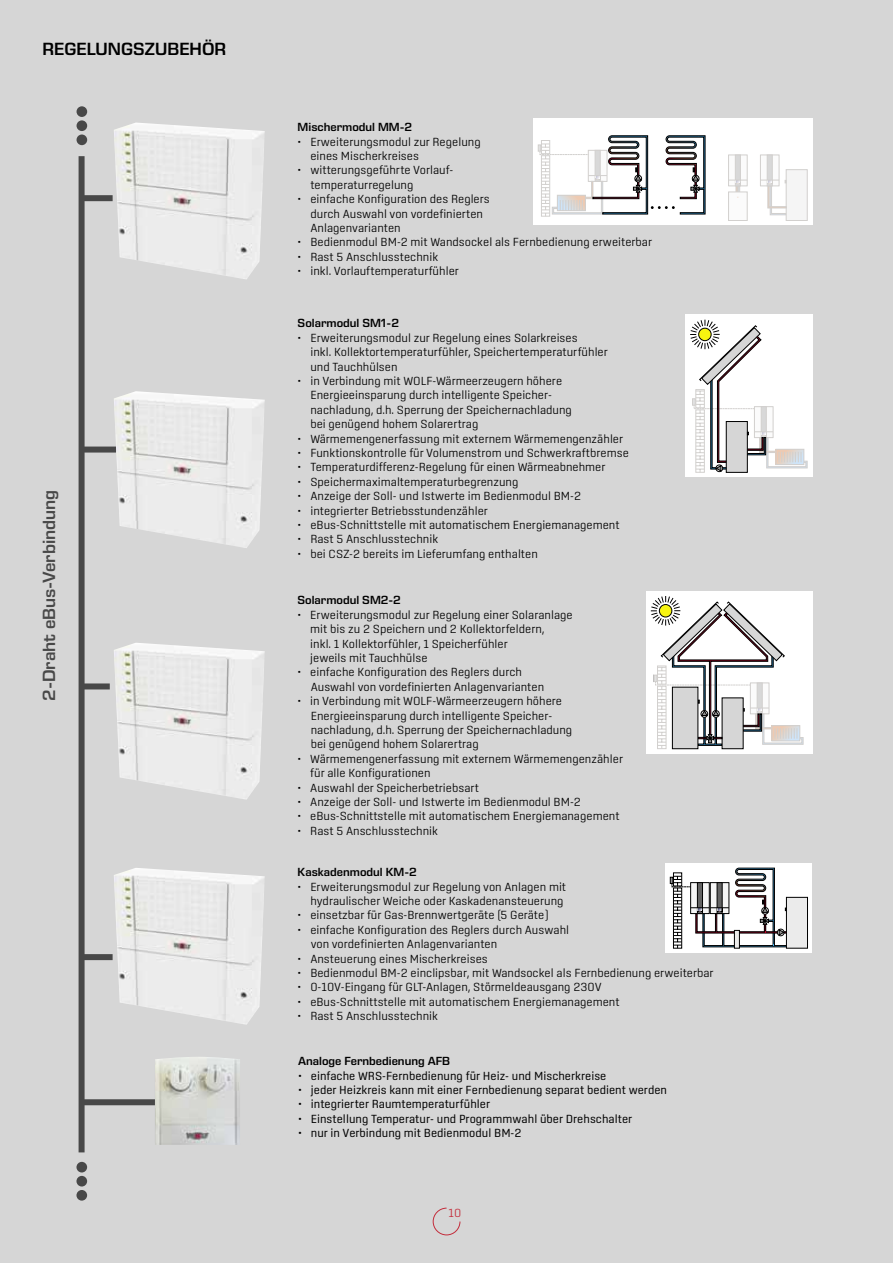
<style>
.page{position:relative;width:893px;height:1263px;background:#d6d6d6}
.page>*{position:absolute;margin:0;border:0;box-sizing:border-box;transform-origin:0 0}
.t1{font:600 18px "Eurostile Next LT Pro";color:#484848}
.t2{font:600 18px "Eurostile Next LT Pro";color:#000}
.t3{font:300 12px/14.4px "Center";color:#000}
.t4{font:12px "Center";color:#000}
.t5{font:600 12px "Eurostile Next LT Pro";color:#000}
.t6{font:300 12px "Center";color:#c32c3b}
</style>
<div class="page">
<svg style="left:432px;top:1207px;width:29px;height:29px"></svg>
<div style="left:79px;top:156px;width:6px;height:996px;background:#484848"></div>
<div style="left:76px;top:1162px;width:11px;height:10px;background:#484848;border-radius:50%"></div>
<div style="left:76px;top:1176px;width:11px;height:10px;background:#484848;border-radius:50%"></div>
<div style="left:76px;top:1190px;width:11px;height:10px;background:#484848;border-radius:50%"></div>
<div style="left:77px;top:106px;width:10px;height:11px;background:#484848;border-radius:50%"></div>
<div style="left:77px;top:120px;width:10px;height:11px;background:#484848;border-radius:50%"></div>
<div style="left:77px;top:134px;width:10px;height:11px;background:#484848;border-radius:50%"></div>
<div style="left:533px;top:118px;width:279px;height:107px;background:#fff"></div>
<div style="left:80px;top:195px;width:33px;height:6px;background:#484848"></div>
<svg style="left:538px;top:135px;width:167px;height:82px"></svg>
<div style="left:786px;top:169px;width:21px;height:52px;background:#f5f5f5;border:1px solid #d2d0ce"></div>
<div style="left:728px;top:192px;width:19px;height:29px;background:#fbfbfb;border:1px solid #d2d0ce"></div>
<div style="left:728px;top:155px;width:19px;height:31px;background:#fbfbfb"></div>
<div style="left:728px;top:155px;width:19px;height:31px;border:1px solid #d2d0ce"></div>
<div style="left:735px;top:155px;width:6px;height:31px;background:#d8d8d8"></div>
<svg style="left:729px;top:180px;width:18px;height:19px"></svg>
<svg style="left:760px;top:155px;width:19px;height:31px"></svg>
<div style="left:760px;top:155px;width:19px;height:31px;border:1px solid #d2d0ce"></div>
<div style="left:767px;top:155px;width:5px;height:31px;background:#d8d8d8"></div>
<svg style="left:760px;top:180px;width:27px;height:35px"></svg>
<img style="left:114px;top:123px;width:151px;height:156px">
<div style="left:80px;top:446px;width:36px;height:6px;background:#484848"></div>
<div style="left:685px;top:315px;width:127px;height:162px;background:#fff"></div>
<svg style="left:690px;top:319px;width:118px;height:154px"></svg>
<img style="left:114px;top:391px;width:151px;height:157px">
<div style="left:81px;top:683px;width:29px;height:6px;background:#484848"></div>
<div style="left:646px;top:592px;width:166px;height:162px;background:#fff"></div>
<svg style="left:650px;top:596px;width:153px;height:153px"></svg>
<img style="left:114px;top:643px;width:151px;height:157px">
<div style="left:80px;top:954px;width:33px;height:6px;background:#484848"></div>
<div style="left:666px;top:863px;width:146px;height:90px;background:#fff"></div>
<div style="left:786px;top:897px;width:22px;height:51px;background:#ebebeb;border:1px solid #000"></div>
<svg style="left:670px;top:868px;width:117px;height:80px"></svg>
<img style="left:114px;top:868px;width:151px;height:157px">
<img style="left:155px;top:1057px;width:85px;height:88px">
<div style="left:84px;top:1099px;width:71px;height:6px;background:#484848"></div>
<h1 class="t2" style="left:43px;top:39px;width:185px">REGELUNGSZUBEHÖR</h1>
<h1 class="t1" style="left:39px;top:701px;width:212px;rotate:-90deg">2-Draht eBus-Verbindung</h1>
<p class="t5" style="left:298px;top:120px;width:116px">Mischermodul MM-2</p>
<p class="t3" style="left:310px;top:134px;width:172px;text-indent:-13px">• Erweiterungsmodul zur Regelung eines Mischerkreises</p>
<p class="t3" style="left:310px;top:163px;width:145px;text-indent:-13px">• witterungsgeführte Vorlauf&shy;temperaturregelung</p>
<p class="t3" style="left:310px;top:192px;width:181px;text-indent:-13px">• einfache Konfiguration des Reglers durch Auswahl von vordefinierten<br>Anlagenvarianten</p>
<p class="t3" style="left:298px;top:235px;width:356px">• Bedienmodul BM-2 mit Wandsockel als Fernbedienung erweiterbar</p>
<p class="t3" style="left:298px;top:249px;width:142px">• Rast 5 Anschlusstechnik</p>
<p class="t3" style="left:298px;top:264px;width:163px">• inkl. Vorlauftemperaturfühler</p>
<p class="t5" style="left:298px;top:317px;width:103px">Solarmodul SM1-2</p>
<p class="t3" style="left:310px;top:330px;width:299px;text-indent:-13px">• Erweiterungsmodul zur Regelung eines Solarkreises<br>inkl. Kollektortemperaturfühler, Speichertemperaturfühler und Tauchhülsen</p>
<p class="t3" style="left:310px;top:373px;width:263px;text-indent:-13px">• in Verbindung mit WOLF-Wärmeerzeugern höhere Energieeinsparung durch intelligente Speicher&shy;nachladung, d.h. Sperrung der Speichernachladung bei genügend hohem Solarertrag</p>
<p class="t3" style="left:298px;top:431px;width:327px">• Wärmemengenerfassung mit externem Wärmemengenzähler</p>
<p class="t3" style="left:298px;top:445px;width:333px">• Funktionskontrolle für Volumenstrom und Schwerkraftbremse</p>
<p class="t3" style="left:298px;top:460px;width:309px">• Temperaturdifferenz-Regelung für einen Wärmeabnehmer</p>
<p class="t3" style="left:298px;top:474px;width:222px">• Speichermaximaltemperaturbegrenzung</p>
<p class="t3" style="left:298px;top:489px;width:285px">• Anzeige der Soll- und Istwerte im Bedienmodul BM-2</p>
<p class="t3" style="left:298px;top:503px;width:192px">• integrierter Betriebsstundenzähler</p>
<p class="t3" style="left:298px;top:517px;width:323px">• eBus-Schnittstelle mit automatischem Energiemanagement</p>
<p class="t3" style="left:298px;top:532px;width:142px">• Rast 5 Anschlusstechnik</p>
<p class="t3" style="left:298px;top:547px;width:242px">• bei CSZ-2 bereits im Lieferumfang enthalten</p>
<p class="t5" style="left:298px;top:594px;width:105px">Solarmodul SM2-2</p>
<p class="t3" style="left:310px;top:607px;width:264px;text-indent:-13px">• Erweiterungsmodul zur Regelung einer Solaranlage mit bis zu 2 Speichern und 2 Kollektorfeldern,<br>inkl. 1 Kollektorfühler, 1 Speicherfühler<br>jeweils mit Tauchhülse</p>
<p class="t3" style="left:311px;top:665px;width:235px;text-indent:-13px">• einfache Konfiguration des Reglers durch<br>Auswahl von vordefinierten Anlagenvarianten</p>
<p class="t3" style="left:311px;top:694px;width:263px;text-indent:-13px">• in Verbindung mit WOLF-Wärmeerzeugern höhere Energieeinsparung durch intelligente Speicher&shy;nachladung, d.h. Sperrung der Speichernachladung bei genügend hohem Solarertrag</p>
<p class="t3" style="left:310px;top:751px;width:314px;text-indent:-13px">• Wärmemengenerfassung mit externem Wärmemengenzähler für alle Konfigurationen</p>
<p class="t3" style="left:298px;top:780px;width:183px">• Auswahl der Speicherbetriebsart</p>
<p class="t3" style="left:298px;top:794px;width:285px">• Anzeige der Soll- und Istwerte im Bedienmodul BM-2</p>
<p class="t3" style="left:298px;top:809px;width:323px">• eBus-Schnittstelle mit automatischem Energiemanagement</p>
<p class="t3" style="left:298px;top:823px;width:142px">• Rast 5 Anschlusstechnik</p>
<p class="t5" style="left:298px;top:865px;width:121px">Kaskadenmodul KM-2</p>
<p class="t3" style="left:298px;top:879px;width:270px;text-align:right">• Erweiterungsmodul zur Regelung von Anlagen mit hydraulischer Weiche oder Kaskadenansteuerung</p>
<p class="t3" style="left:298px;top:908px;width:253px">• einsetzbar für Gas-Brennwertgeräte (5 Geräte)</p>
<p class="t3" style="left:311px;top:922px;width:260px;text-indent:-13px">• einfache Konfiguration des Reglers durch Auswahl von vordefinierten Anlagenvarianten</p>
<p class="t3" style="left:298px;top:951px;width:192px">• Ansteuerung eines Mischerkreises</p>
<p class="t3" style="left:298px;top:965px;width:418px">• Bedienmodul BM-2 einclipsbar, mit Wandsockel als Fernbedienung erweiterbar</p>
<p class="t3" style="left:298px;top:980px;width:306px">• 0-10V-Eingang für GLT-Anlagen, Störmeldeausgang 230V</p>
<p class="t3" style="left:298px;top:994px;width:323px">• eBus-Schnittstelle mit automatischem Energiemanagement</p>
<p class="t3" style="left:298px;top:1009px;width:142px">• Rast 5 Anschlusstechnik</p>
<p class="t5" style="left:298px;top:1054px;width:153px">Analoge Fernbedienung AFB</p>
<p class="t4" style="left:298px;top:1068px;width:310px">• einfache WRS-Fernbedienung für Heiz- und Mischerkreise</p>
<p class="t4" style="left:298px;top:1083px;width:370px">• jeder Heizkreis kann mit einer Fernbedienung separat bedient werden</p>
<p class="t4" style="left:298px;top:1097px;width:194px">• integrierter Raumtemperaturfühler</p>
<p class="t4" style="left:298px;top:1112px;width:336px">• Einstellung Temperatur- und Programmwahl über Drehschalter</p>
<p class="t4" style="left:298px;top:1126px;width:225px">• nur in Verbindung mit Bedienmodul BM-2</p>
<p class="t6" style="left:449px;top:1206px;width:14px">10</p>
</div>
